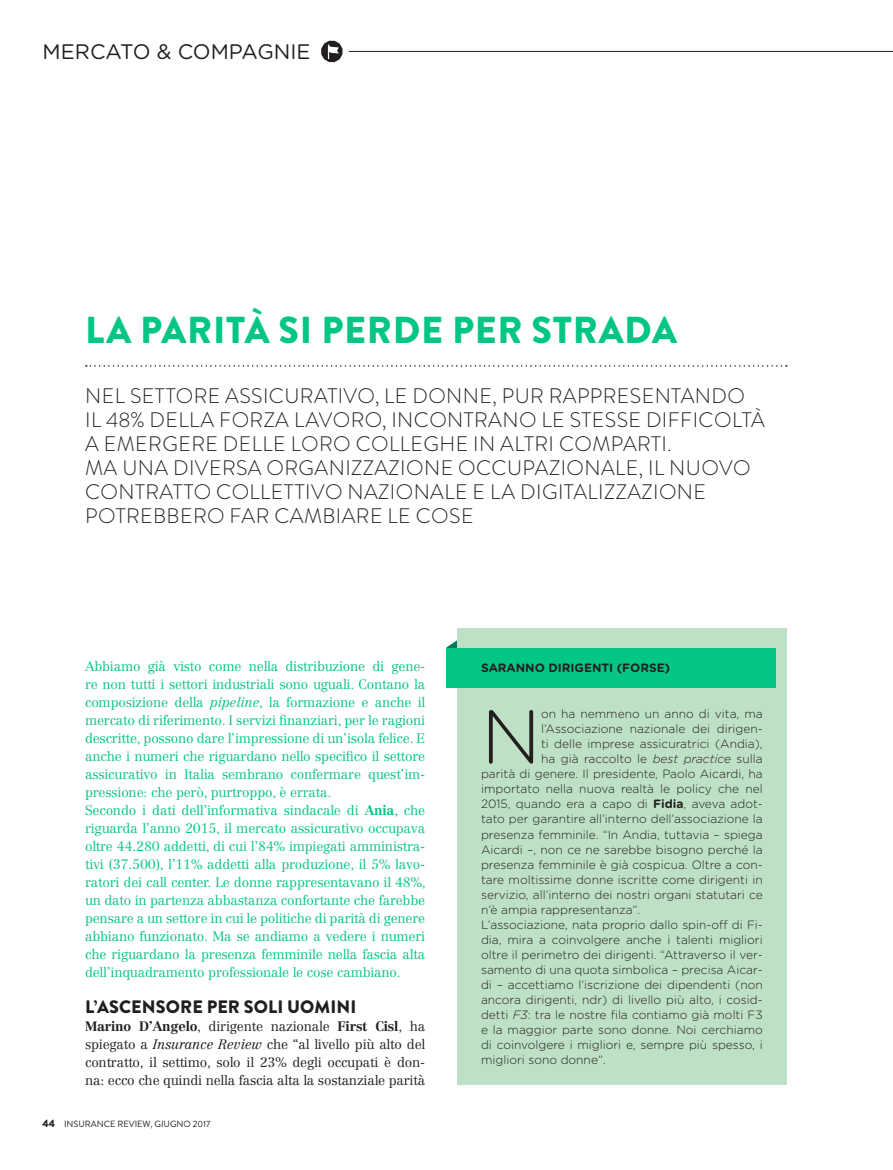
<style>
.page{position:relative;width:893px;height:1170px;background:#fff}
.page>*{position:absolute;margin:0;border:0;box-sizing:border-box;transform-origin:0 0}
.t1{font:300 75.9px "Gotham Rounded";color:#231f20}
.t2{font:900 37.5px "Brandon Grotesque";letter-spacing:.02em;color:#03c682}
.t3{font:300 21px/24px "Brandon Grotesque";letter-spacing:.02em;color:#231f20}
.t4{font:21px "Gotham Rounded";color:#231f20}
.t5{font:900 18px "Brandon Grotesque";letter-spacing:.005em;color:#231f20}
.t6{font:300 13.5px/18px "Centennial LT Std";letter-spacing:-.015em;color:#03c682;text-align:justify}
.t7{font:300 13.5px/18px "Centennial LT Std";letter-spacing:-.015em;color:#231f20;text-align:justify}
.t8{font:300 12px/15px "Gotham Rounded";color:#231f20;text-align:justify}
.t9{font:700 12px "Gotham Rounded";color:#231f20}
.t10{font:9px "Brandon Grotesque";color:#231f20}
.s1{font-style:italic}
.s2{font-weight:700}
.s3{font-weight:900;font-size:10.5px}
</style>
<div class="page">
<svg style="left:321px;top:41px;width:21px;height:21px"></svg>
<hr style="left:349px;top:51px;width:544px;height:1px;background:#231f20">
<svg style="left:86px;top:365px;width:701px;height:1px"></svg>
<svg style="left:447px;top:640px;width:10px;height:7px"></svg>
<div style="left:457px;top:628px;width:330px;height:456px;background:#bee1c6"></div>
<div style="left:446px;top:647px;width:330px;height:40px;background:#03c682"></div>
<p class="t4" style="left:43px;top:38px;width:270px">MERCATO &amp; COMPAGNIE</p>
<p class="t2" style="left:85px;top:303px;width:593px">LA PARITÀ SI PERDE PER STRADA</p>
<p class="t3" style="left:85px;top:383px;width:661px">NEL SETTORE ASSICURATIVO, LE DONNE, PUR RAPPRESENTANDO</p>
<p class="t3" style="left:85px;top:407px;width:681px">IL 48% DELLA FORZA LAVORO, INCONTRANO LE STESSE DIFFICOLTÀ</p>
<p class="t3" style="left:85px;top:431px;width:588px">A EMERGERE DELLE LORO COLLEGHE IN ALTRI COMPARTI.</p>
<p class="t3" style="left:85px;top:455px;width:667px">MA UNA DIVERSA ORGANIZZAZIONE OCCUPAZIONALE, IL NUOVO<br>CONTRATTO COLLETTIVO NAZIONALE E LA DIGITALIZZAZIONE<br>POTREBBERO FAR CAMBIARE LE COSE</p>
<p class="t6" style="left:85px;top:657px;width:342px">Abbiamo già visto come nella distribuzione di gene&shy;re non tutti i settori industriali sono uguali. Contano la composizione della <span class="s1">pipeline</span>, la formazione e anche il mercato di riferimento. I servizi finanziari, per le ragioni descritte, possono dare l’impressione di un’isola felice. E anche i numeri che riguardano nello specifico il settore assicurativo in Italia sembrano confermare quest’im&shy;pressione: che però, purtroppo, è errata.</p>
<p class="t6" style="left:85px;top:801px;width:342px">Secondo i dati dell’informativa sindacale di <span class="s2">Ania</span>, che riguarda l’anno 2015, il mercato assicurativo occupava oltre 44.280 addetti, di cui l’84% impiegati amministra&shy;tivi (37.500), l’11% addetti alla produzione, il 5% lavo&shy;ratori dei call center. Le donne rappresentavano il 48%, un dato in partenza abbastanza confortante che farebbe pensare a un settore in cui le politiche di parità di genere abbiano funzionato. Ma se andiamo a vedere i numeri che riguardano la presenza femminile nella fascia alta dell’inquadramento professionale le cose cambiano.</p>
<p class="t5" style="left:85px;top:993px;width:273px">L’ASCENSORE PER SOLI UOMINI</p>
<p class="t7" style="left:85px;top:1017px;width:342px"><span class="s2">Marino D’Angelo</span>, dirigente nazionale <span class="s2">First Cisl</span>, ha spiegato a <span class="s1">Insurance Review</span> che “al livello più alto del contratto, il settimo, solo il 23% degli occupati è don&shy;na: ecco che quindi nella fascia alta la sostanziale parità</p>
<p class="t10" style="left:43px;top:1117px;width:169px"><span class="s3">44</span> INSURANCE REVIEW, GIUGNO 2017</p>
<p class="t9" style="left:481px;top:659px;width:191px">SARANNO DIRIGENTI (FORSE)</p>
<p class="t1" style="left:481px;top:685px;width:61px">N</p>
<p class="t8" style="left:541px;top:706px;width:223px">on ha nemmeno un anno di vita, ma</p>
<p class="t8" style="left:541px;top:721px;width:223px">l’Associazione nazionale dei dirigen-</p>
<p class="t8" style="left:541px;top:736px;width:223px">ti delle imprese assicuratrici (Andia),</p>
<p class="t8" style="left:541px;top:751px;width:223px">ha già raccolto le <span class="s1">best practice</span> sulla</p>
<p class="t8" style="left:481px;top:766px;width:283px">parità di genere. Il presidente, Paolo Aicardi, ha</p>
<p class="t8" style="left:481px;top:781px;width:283px">importato nella nuova realtà le policy che nel</p>
<p class="t8" style="left:481px;top:796px;width:283px">2015, quando era a capo di <span class="s2">Fidia</span>, aveva adot-</p>
<p class="t8" style="left:481px;top:811px;width:283px">tato per garantire all’interno dell’associazione la</p>
<p class="t8" style="left:481px;top:826px;width:283px">presenza femminile. “In Andia, tuttavia – spiega</p>
<p class="t8" style="left:481px;top:841px;width:283px">Aicardi –, non ce ne sarebbe bisogno perché la</p>
<p class="t8" style="left:481px;top:856px;width:283px">presenza femminile è già cospicua. Oltre a con-</p>
<p class="t8" style="left:481px;top:871px;width:283px">tare moltissime donne iscritte come dirigenti in</p>
<p class="t8" style="left:481px;top:886px;width:283px">servizio, all’interno dei nostri organi statutari ce</p>
<p class="t8" style="left:481px;top:901px;width:161px">n’è ampia rappresentanza”.</p>
<p class="t8" style="left:481px;top:916px;width:283px">L’associazione, nata proprio dallo spin-off di Fi&shy;dia, mira a coinvolgere anche i talenti migliori oltre il perimetro dei dirigenti. “Attraverso il ver&shy;samento di una quota simbolica – precisa Aicar&shy;di – accettiamo l’iscrizione dei dipendenti (non ancora dirigenti, ndr) di livello più alto, i cosid&shy;detti <span class="s1">F3</span>: tra le nostre fila contiamo già molti F3 e la maggior parte sono donne. Noi cerchiamo di coinvolgere i migliori e, sempre più spesso, i migliori sono donne”.</p>
</div>
